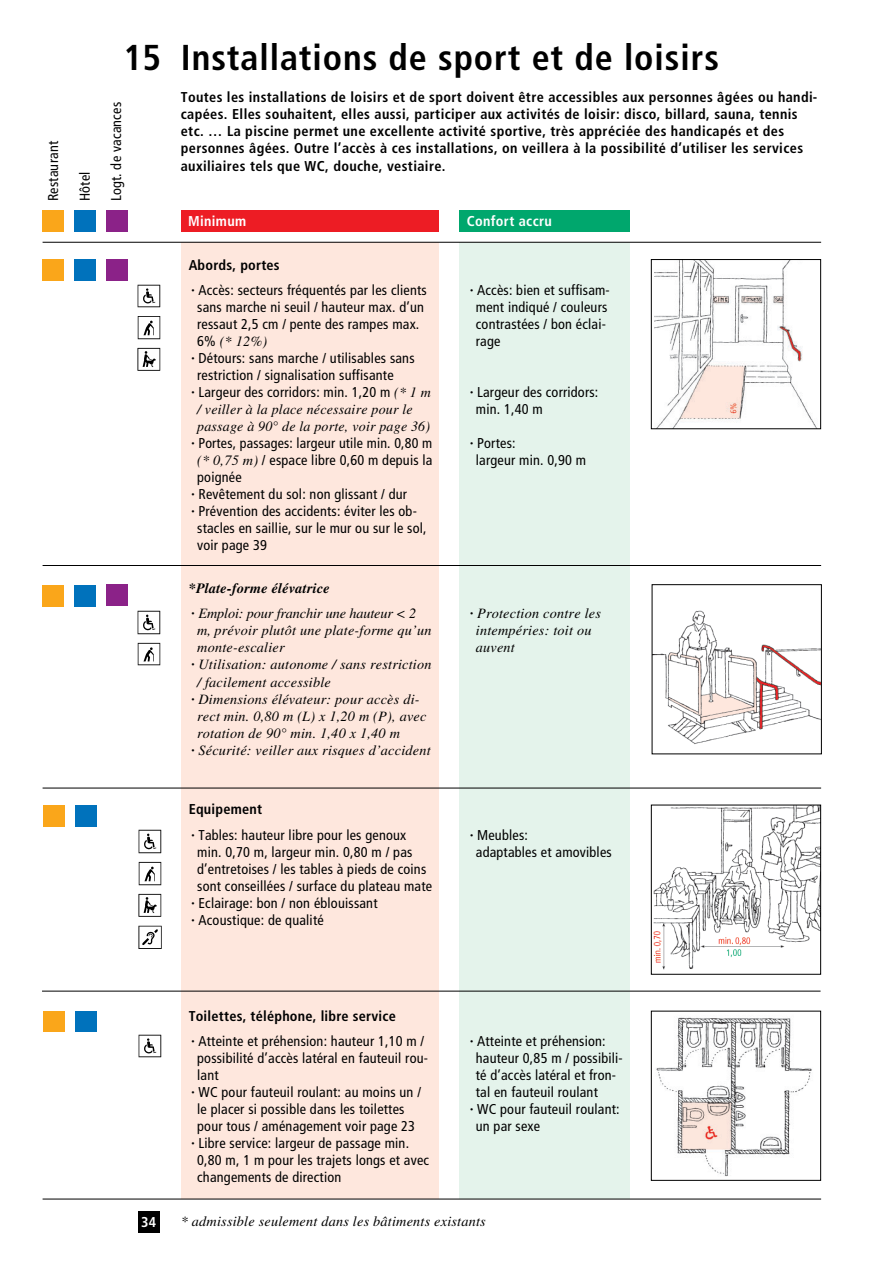
<style>
.page{position:relative;width:893px;height:1263px;background:#fff}
.page>*{position:absolute;margin:0;border:0;box-sizing:border-box;transform-origin:0 0}
.t1{font:700 condensed 36px "Frutiger";letter-spacing:.025em;color:#000}
.t2{font:condensed 14.25px/17px "Frutiger";letter-spacing:.015em;color:#000}
.t3{font:700 condensed 14.25px/17.1px "Frutiger";letter-spacing:.025em;color:#000}
.t4{font:italic 14.25px/17px "Times";letter-spacing:.015em;color:#000}
.t5{font:italic 700 14.25px "Times";letter-spacing:.015em;color:#000}
.t6{font:700 condensed 14.25px "Frutiger";letter-spacing:.025em;color:#fff}
.s1{font-family:"Courier";font-stretch:normal}
.s2{font-family:"Frutiger";font-style:normal;font-stretch:condensed}
.s3{font-family:"Times";font-style:italic;font-stretch:normal}
.s4{font-family:"Courier";font-style:normal}
</style>
<div class="page">
<div style="left:459px;top:242px;width:170px;height:957px;background:#e4f3eb"></div>
<div style="left:181px;top:242px;width:257px;height:957px;background:#fee7dd"></div>
<div style="left:138px;top:1212px;width:21px;height:21px;background:#000"></div>
<div style="left:43px;top:210px;width:21px;height:22px;background:#faa61a"></div>
<div style="left:74px;top:210px;width:22px;height:22px;background:#0072bc"></div>
<div style="left:106px;top:210px;width:22px;height:22px;background:#8b2288"></div>
<div style="left:181px;top:210px;width:257px;height:22px;background:#ed1c24"></div>
<div style="left:459px;top:210px;width:170px;height:22px;background:#00a76d"></div>
<hr style="left:43px;top:1199px;width:778px;height:1px;background:#000">
<hr style="left:43px;top:242px;width:778px;height:1px;background:#000">
<img style="left:654px;top:261px;width:163px;height:166px">
<div style="left:651px;top:259px;width:170px;height:170px;border:1px solid #000"></div>
<svg style="left:42px;top:565px;width:780px;height:616px"></svg>
<div style="left:43px;top:259px;width:21px;height:21px;background:#faa61a"></div>
<div style="left:74px;top:259px;width:22px;height:21px;background:#0072bc"></div>
<div style="left:106px;top:259px;width:22px;height:21px;background:#8b2288"></div>
<div style="left:43px;top:585px;width:21px;height:22px;background:#faa61a"></div>
<div style="left:74px;top:585px;width:22px;height:21px;background:#0072bc"></div>
<div style="left:106px;top:585px;width:22px;height:21px;background:#8b2288"></div>
<div style="left:43px;top:805px;width:22px;height:21px;background:#faa61a"></div>
<div style="left:75px;top:805px;width:21px;height:21px;background:#0072bc"></div>
<div style="left:43px;top:1011px;width:22px;height:21px;background:#faa61a"></div>
<div style="left:75px;top:1011px;width:21px;height:21px;background:#0072bc"></div>
<img style="left:137px;top:316px;width:24px;height:23px">
<img style="left:137px;top:284px;width:24px;height:24px">
<svg style="left:160px;top:348px;width:1px;height:23px"></svg>
<img style="left:137px;top:347px;width:23px;height:24px">
<img style="left:137px;top:642px;width:24px;height:24px">
<div style="left:135px;top:610px;width:27px;height:25px;background:#fff"></div>
<img style="left:137px;top:611px;width:24px;height:23px">
<div style="left:136px;top:1034px;width:26px;height:25px;background:#fff"></div>
<img style="left:138px;top:1034px;width:23px;height:24px">
<div style="left:139px;top:926px;width:24px;height:24px;background:#161616"></div>
<img style="left:139px;top:926px;width:23px;height:22px">
<div style="left:136px;top:862px;width:30px;height:24px;background:#fff"></div>
<img style="left:138px;top:862px;width:24px;height:23px">
<svg style="left:137px;top:830px;width:26px;height:24px"></svg>
<img style="left:138px;top:830px;width:24px;height:23px">
<img style="left:138px;top:893px;width:24px;height:24px">
<p class="t2" style="left:46px;top:201px;width:62px;rotate:-90deg">Restaurant</p>
<p class="t2" style="left:77px;top:201px;width:31px;rotate:-90deg">Hôtel</p>
<h1 class="t1" style="left:123px;top:43px;width:597px">15 Installations de sport et de loisirs</h1>
<p class="t3" style="left:181px;top:90px;width:638px">Toutes les installations de loisirs et de sport doivent être accessibles aux personnes âgées ou handi&shy;capées. Elles souhaitent, elles aussi, participer aux activités de loisir: disco, billard, sauna, tennis etc. … La piscine permet une excellente activité sportive, très appréciée des handicapés et des personnes âgées. Outre l’accès à ces installations, on veillera à la possibilité d’utiliser les services auxiliaires tels que WC, douche, vestiaire.</p>
<p class="t2" style="left:109px;top:201px;width:101px;rotate:-90deg">Logt. de vacances</p>
<p class="t6" style="left:188px;top:215px;width:60px">Minimum</p>
<p class="t6" style="left:466px;top:215px;width:87px">Confort accru</p>
<p class="t3" style="left:189px;top:257px;width:93px">Abords, portes</p>
<p class="t2" style="left:189px;top:283px;width:240px;text-align:center"><span class="s1">•</span>Accès: secteurs fréquentés par les clients sans marche ni seuil / hauteur max. d’un ressaut 2,5 cm / pente des rampes max.</p>
<p class="t4" style="left:197px;top:334px;width:72px"><span class="s2">6%</span> (* 12%)</p>
<p class="t2" style="left:197px;top:351px;width:219px;text-indent:-9px"><span class="s1">•</span>Détours: sans marche / utilisables sans restriction / signalisation suffisante</p>
<p class="t2" style="left:189px;top:385px;width:244px"><span class="s1">•</span>Largeur des corridors: min. 1,20 m <span class="s3">(* 1 m</span></p>
<p class="t4" style="left:197px;top:402px;width:234px">/ veiller à la place nécessaire pour le passage à 90° de la porte, voir page 36)</p>
<p class="t2" style="left:197px;top:436px;width:237px;text-align:justify;text-indent:-9px"><span class="s1">•</span>Portes, passages: largeur utile min. 0,80 m <span class="s3">(* 0,75 m)</span> / espace libre 0,60 m depuis la poignée</p>
<p class="t2" style="left:189px;top:487px;width:220px"><span class="s1">•</span>Revêtement du sol: non glissant / dur</p>
<p class="t2" style="left:197px;top:504px;width:231px;text-indent:-9px"><span class="s1">•</span>Prévention des accidents: éviter les ob&shy;stacles en saillie, sur le mur ou sur le sol, voir page 39</p>
<p class="t5" style="left:189px;top:583px;width:143px">*Plate-forme élévatrice</p>
<p class="t4" style="left:197px;top:606px;width:236px;text-indent:-9px"><span class="s4">•</span>Emploi: pour franchir une hauteur &lt; 2 m, prévoir plutôt une plate-forme qu’un monte-escalier</p>
<p class="t4" style="left:197px;top:658px;width:236px;text-indent:-9px"><span class="s4">•</span>Utilisation: autonome / sans restriction / facilement accessible</p>
<p class="t4" style="left:197px;top:692px;width:231px;text-indent:-9px"><span class="s4">•</span>Dimensions élévateur: pour accès di&shy;rect min. 0,80 m (L) x 1,20 m (P), avec rotation de 90° min. 1,40 x 1,40 m</p>
<p class="t4" style="left:189px;top:743px;width:243px"><span class="s4">•</span>Sécurité: veiller aux risques d’accident</p>
<p class="t3" style="left:189px;top:802px;width:75px">Equipement</p>
<p class="t2" style="left:197px;top:827px;width:236px;text-indent:-9px"><span class="s1">•</span>Tables: hauteur libre pour les genoux min. 0,70 m, largeur min. 0,80 m / pas d’entretoises / les tables à pieds de coins sont conseillées / surface du plateau mate</p>
<p class="t2" style="left:189px;top:895px;width:190px"><span class="s1">•</span>Eclairage: bon / non éblouissant</p>
<p class="t2" style="left:189px;top:912px;width:136px"><span class="s1">•</span>Acoustique: de qualité</p>
<p class="t2" style="left:476px;top:283px;width:135px;text-indent:-9px"><span class="s1">•</span>Accès: bien et suffisam&shy;ment indiqué / couleurs contrastées / bon éclai&shy;rage</p>
<p class="t2" style="left:476px;top:385px;width:124px;text-indent:-9px"><span class="s1">•</span>Largeur des corridors: min. 1,40 m</p>
<p class="t2" style="left:476px;top:436px;width:112px;text-indent:-9px"><span class="s1">•</span>Portes:<br>largeur min. 0,90 m</p>
<p class="t4" style="left:476px;top:606px;width:126px;text-indent:-9px"><span class="s4">•</span>Protection contre les intempéries: toit ou auvent</p>
<p class="t2" style="left:476px;top:828px;width:137px;text-indent:-9px"><span class="s1">•</span>Meubles:<br>adaptables et amovibles</p>
<p class="t6" style="left:141px;top:1216px;width:16px">34</p>
<p class="t3" style="left:189px;top:1008px;width:209px">Toilettes, téléphone, libre service</p>
<p class="t2" style="left:197px;top:1034px;width:232px;text-indent:-9px"><span class="s1">•</span>Atteinte et préhension: hauteur 1,10 m / possibilité d’accès latéral en fauteuil rou&shy;lant</p>
<p class="t2" style="left:189px;top:1085px;width:234px;text-align:center"><span class="s1">•</span>WC pour fauteuil roulant: au moins un / le placer si possible dans les toilettes pour tous / aménagement voir page 23</p>
<p class="t2" style="left:197px;top:1136px;width:233px;text-indent:-9px"><span class="s1">•</span>Libre service: largeur de passage min.<br>0,80 m, 1 m pour les trajets longs et avec changements de direction</p>
<p class="t2" style="left:476px;top:1033px;width:148px;text-indent:-9px"><span class="s1">•</span>Atteinte et préhension: hauteur 0,85 m / possibili&shy;té d’accès latéral et fron&shy;tal en fauteuil roulant</p>
<p class="t2" style="left:476px;top:1101px;width:145px;text-indent:-9px"><span class="s1">•</span>WC pour fauteuil roulant: un par sexe</p>
<p class="t4" style="left:181px;top:1214px;width:306px">* admissible seulement dans les bâtiments existants</p>
</div>
